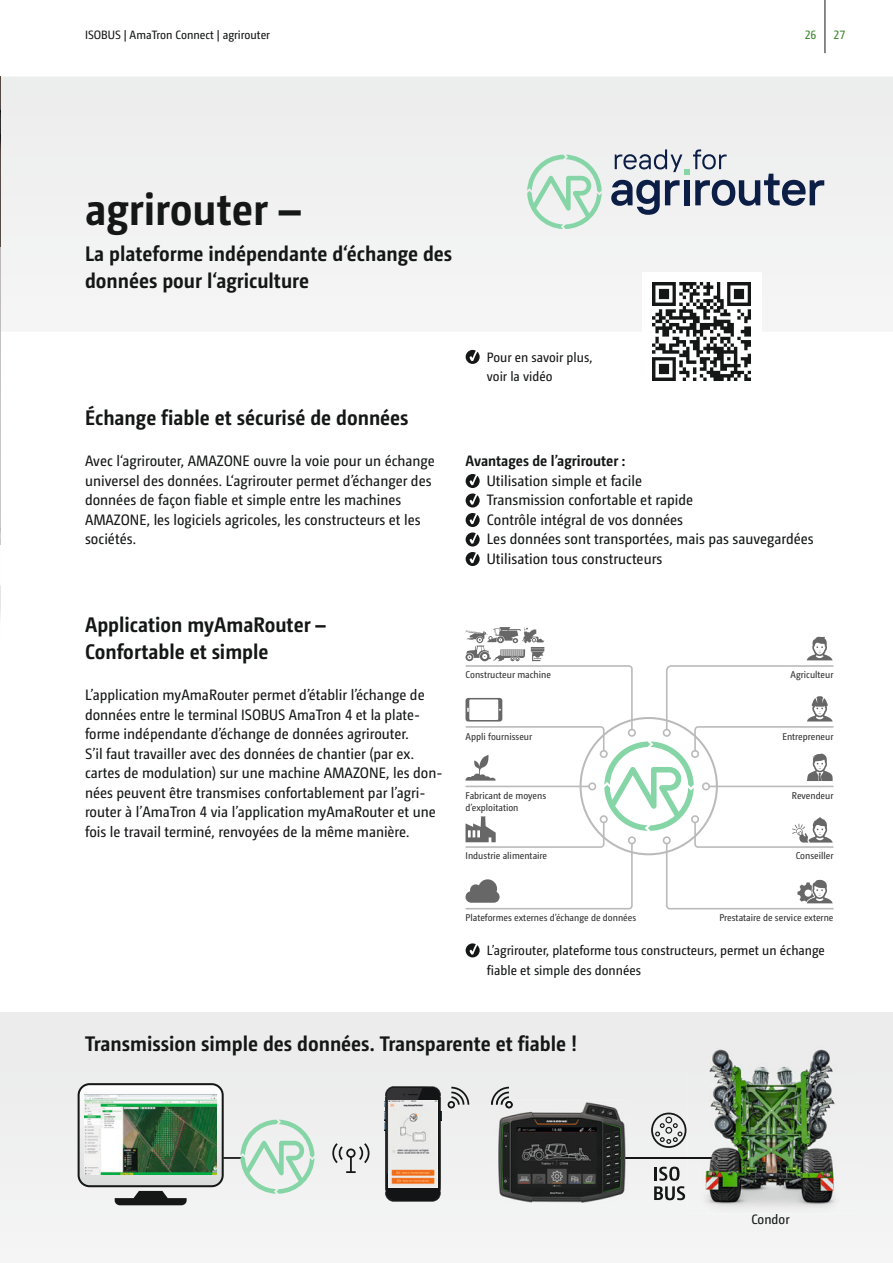
<style>
.page{position:relative;width:893px;height:1263px;background:#fff}
.page>*{position:absolute;margin:0;border:0;box-sizing:border-box;transform-origin:0 0}
.t1{font:700 45px "Camingo Dos Pro S Cd";color:#151616}
.t2{font:700 21px/27px "Camingo Dos Pro S Cd";color:#151616}
.t3{font:15px/19.5px "Camingo Dos Pro S Cd";color:#151616}
.t4{font:700 15px "Camingo Dos Pro S Cd";color:#151616}
.t5{font:13.5px/19.5px "Camingo Dos Pro S Cd";color:#151616}
.t6{font:12px "Camingo Dos Pro S Cd";color:#151616}
.t7{font:12px "Camingo Dos Pro S Cd";color:#38832b}
.t8{font:9.75px/12px "Camingo Dos Pro S Cd";color:#313131}
</style>
<div class="page">
<div style="left:1px;top:77px;width:892px;height:220px;background:#f0f0f0"></div>
<div style="left:0;top:1071px;width:893px;height:177px;background:#f2f2f2"></div>
<div style="left:0;top:1012px;width:893px;height:59px;background:#ececec"></div>
<svg style="left:654px;top:1166px;width:31px;height:34px"></svg>
<svg style="left:651px;top:1112px;width:35px;height:36px"></svg>
<hr style="left:615px;top:1157px;width:117px;height:2px;background:#151616">
<hr style="left:223px;top:1157px;width:20px;height:2px;background:#151616">
<svg style="left:332px;top:1141px;width:38px;height:32px"></svg>
<svg style="left:491px;top:1087px;width:22px;height:13px"></svg>
<img style="left:491px;top:1100px;width:139px;height:110px">
<svg style="left:615px;top:1157px;width:15px;height:2px"></svg>
<img style="left:491px;top:1100px;width:22px;height:8px">
<img style="left:0;top:77px;width:1px;height:170px">
<svg style="left:79px;top:1084px;width:144px;height:102px"></svg>
<div style="left:78px;top:1083px;width:146px;height:104px;border:2px solid #151616;border-radius:11px"></div>
<img style="left:85px;top:1095px;width:132px;height:80px">
<svg style="left:115px;top:1191px;width:72px;height:14px"></svg>
<svg style="left:385px;top:1086px;width:85px;height:115px"></svg>
<img style="left:388px;top:1100px;width:50px;height:88px">
<img style="left:388px;top:1100px;width:49px;height:87px">
<img style="left:388px;top:1100px;width:30px;height:71px">
<img style="left:687px;top:1049px;width:174px;height:164px">
<img style="left:687px;top:1157px;width:45px;height:2px">
<img style="left:0;top:332px;width:1px;height:285px">
<img style="left:0;top:247px;width:1px;height:85px">
<svg style="left:465px;top:627px;width:369px;height:283px"></svg>
<div style="left:642px;top:272px;width:119px;height:119px;background:#fff"></div>
<img style="left:653px;top:283px;width:98px;height:98px">
<svg style="left:527px;top:155px;width:75px;height:74px"></svg>
<svg style="left:611px;top:149px;width:213px;height:66px"></svg>
<svg style="left:240px;top:1119px;width:74px;height:75px"></svg>
<hr style="left:825px;top:0;width:1px;height:53px;background:#151616">
<svg style="left:466px;top:474px;width:14px;height:33px"></svg>
<svg style="left:466px;top:513px;width:14px;height:33px"></svg>
<svg style="left:466px;top:552px;width:14px;height:14px"></svg>
<svg style="left:466px;top:943px;width:14px;height:14px"></svg>
<div style="left:466px;top:671px;width:130px;height:16px;background:#fff"></div>
<div style="left:706px;top:671px;width:127px;height:16px;background:#fff"></div>
<svg style="left:466px;top:350px;width:14px;height:14px"></svg>
<p class="t6" style="left:85px;top:30px;width:187px">ISOBUS | AmaTron Connect | agrirouter</p>
<h1 class="t1" style="left:85px;top:191px;width:217px">agrirouter –</h1>
<h2 class="t2" style="left:85px;top:242px;width:369px">La plateforme indépendante d‘échange des données pour l‘agriculture</h2>
<p class="t5" style="left:487px;top:348px;width:107px">Pour en savoir plus, voir la vidéo</p>
<p class="t7" style="left:805px;top:28px;width:13px">26</p>
<p class="t7" style="left:833px;top:28px;width:13px">27</p>
<h2 class="t2" style="left:85px;top:406px;width:325px">Échange fiable et sécurisé de données</h2>
<p class="t3" style="left:85px;top:452px;width:351px">Avec l‘agrirouter, AMAZONE ouvre la voie pour un échange universel des données. L‘agrirouter permet d’échanger des données de façon fiable et simple entre les machines AMAZONE, les logiciels agricoles, les constructeurs et les sociétés.</p>
<p class="t4" style="left:466px;top:455px;width:161px">Avantages de l’agrirouter :</p>
<p class="t3" style="left:487px;top:472px;width:328px">Utilisation simple et facile<br>Transmission confortable et rapide<br>Contrôle intégral de vos données<br>Les données sont transportées, mais pas sauvegardées Utilisation tous constructeurs</p>
<h2 class="t2" style="left:85px;top:613px;width:242px">Application myAmaRouter –<br>Confortable et simple</h2>
<p class="t3" style="left:85px;top:686px;width:359px">L’application myAmaRouter permet d’établir l’échange de données entre le terminal ISOBUS AmaTron 4 et la plate&shy;forme indépendante d’échange de données agrirouter.<br>S’il faut travailler avec des données de chantier (par ex. cartes de modulation) sur une machine AMAZONE, les don&shy;nées peuvent être transmises confortablement par l’agri&shy;router à l’AmaTron 4 via l’application myAmaRouter et une fois le travail terminé, renvoyées de la même manière.</p>
<p class="t8" style="left:466px;top:669px;width:87px">Constructeur machine</p>
<p class="t8" style="left:790px;top:669px;width:44px">Agriculteur</p>
<p class="t8" style="left:466px;top:731px;width:68px">Appli fournisseur</p>
<p class="t8" style="left:782px;top:731px;width:53px">Entrepreneur</p>
<p class="t8" style="left:466px;top:791px;width:82px">Fabricant de moyens d’exploitation</p>
<p class="t8" style="left:792px;top:791px;width:43px">Revendeur</p>
<p class="t8" style="left:466px;top:851px;width:83px">Industrie alimentaire</p>
<p class="t8" style="left:796px;top:851px;width:39px">Conseiller</p>
<p class="t8" style="left:466px;top:912px;width:172px">Plateformes externes d’échange de données</p>
<p class="t8" style="left:719px;top:912px;width:116px">Prestataire de service externe</p>
<p class="t5" style="left:487px;top:942px;width:340px">L’agrirouter, plateforme tous constructeurs, permet un échange fiable et simple des données</p>
<h2 class="t2" style="left:85px;top:1032px;width:494px">Transmission simple des données. Transparente et fiable !</h2>
<p class="t5" style="left:751px;top:1210px;width:40px">Condor</p>
</div>
